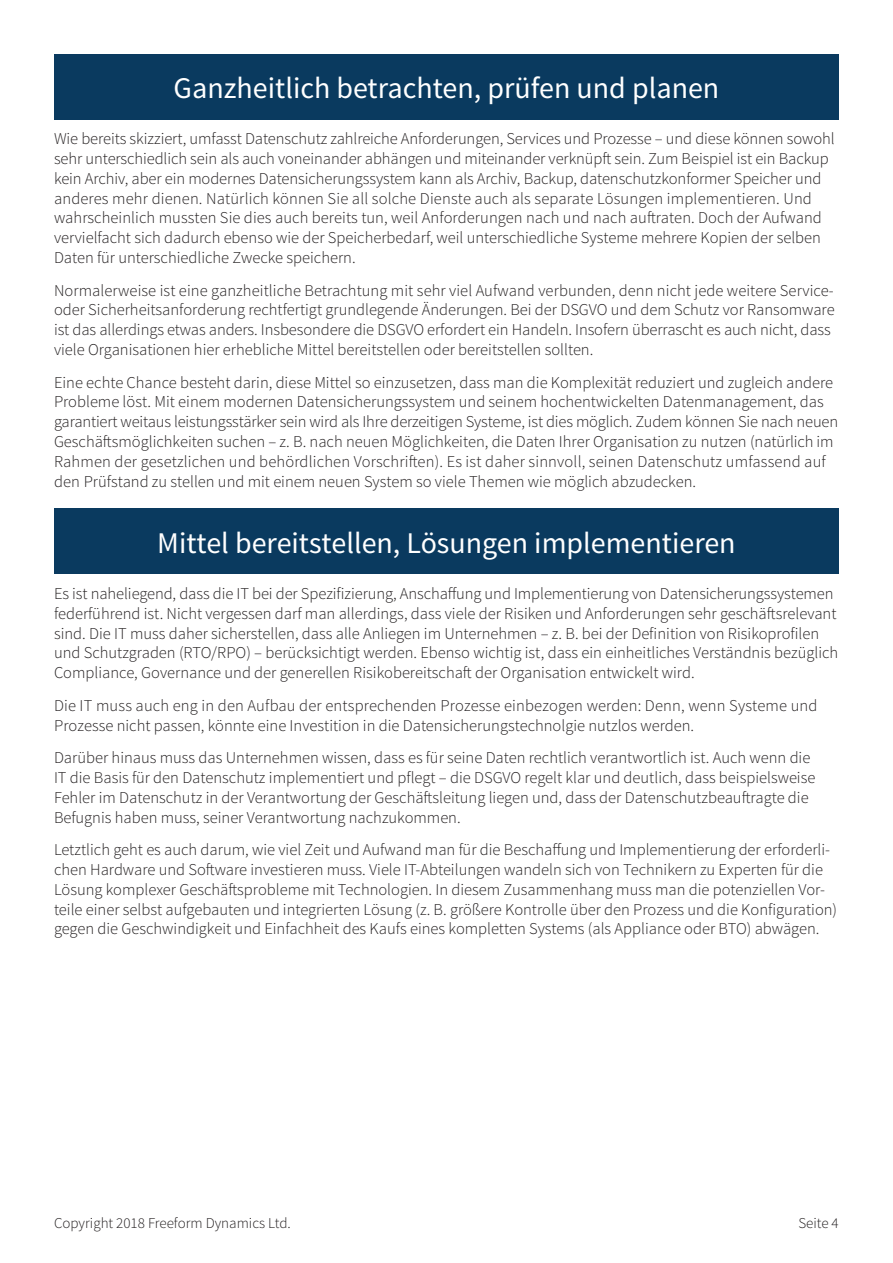
<style>
.page{position:relative;width:893px;height:1263px;background:#fff}
.page>*{position:absolute;margin:0;border:0;box-sizing:border-box;transform-origin:0 0}
.t1{font:30px "Source Sans Pro";color:#fff}
.t2{font:300 16.5px/19.8px "Source Sans Pro";color:#231f20}
.t3{font:300 15px "Source Sans Pro";color:#231f20}
</style>
<div class="page">
<div style="left:54px;top:54px;width:785px;height:65px;background:#0a3a5f"></div>
<div style="left:54px;top:509px;width:785px;height:65px;background:#0a3a5f"></div>
<h1 class="t1" style="left:174px;top:69px;width:547px">Ganzheitlich betrachten, prüfen und planen</h1>
<p class="t2" style="left:54px;top:129px;width:782px">Wie bereits skizziert, umfasst Datenschutz zahlreiche Anforderungen, Services und Prozesse – und diese können sowohl sehr unterschiedlich sein als auch voneinander abhängen und miteinander verknüpft sein. Zum Beispiel ist ein Backup kein Archiv, aber ein modernes Datensicherungssystem kann als Archiv, Backup, datenschutzkonformer Speicher und anderes mehr dienen. Natürlich können Sie all solche Dienste auch als separate Lösungen implementieren. Und wahrscheinlich mussten Sie dies auch bereits tun, weil Anforderungen nach und nach auftraten. Doch der Aufwand vervielfacht sich dadurch ebenso wie der Speicherbedarf, weil unterschiedliche Systeme mehrere Kopien der selben Daten für unterschiedliche Zwecke speichern.</p>
<p class="t2" style="left:54px;top:280px;width:782px">Normalerweise ist eine ganzheitliche Betrachtung mit sehr viel Aufwand verbunden, denn nicht jede weitere Service&shy;oder Sicherheitsanforderung rechtfertigt grundlegende Änderungen. Bei der DSGVO und dem Schutz vor Ransomware ist das allerdings etwas anders. Insbesondere die DSGVO erfordert ein Handeln. Insofern überrascht es auch nicht, dass viele Organisationen hier erhebliche Mittel bereitstellen oder bereitstellen sollten.</p>
<p class="t2" style="left:54px;top:372px;width:786px">Eine echte Chance besteht darin, diese Mittel so einzusetzen, dass man die Komplexität reduziert und zugleich andere Probleme löst. Mit einem modernen Datensicherungssystem und seinem hochentwickelten Datenmanagement, das garantiert weitaus leistungsstärker sein wird als Ihre derzeitigen Systeme, ist dies möglich. Zudem können Sie nach neuen Geschäftsmöglichkeiten suchen – z. B. nach neuen Möglichkeiten, die Daten Ihrer Organisation zu nutzen (natürlich im Rahmen der gesetzlichen und behördlichen Vorschriften). Es ist daher sinnvoll, seinen Datenschutz umfassend auf den Prüfstand zu stellen und mit einem neuen System so viele Themen wie möglich abzudecken.</p>
<h1 class="t1" style="left:157px;top:524px;width:580px">Mittel bereitstellen, Lösungen implementieren</h1>
<p class="t2" style="left:54px;top:584px;width:786px">Es ist naheliegend, dass die IT bei der Spezifizierung, Anschaffung und Implementierung von Datensicherungssystemen federführend ist. Nicht vergessen darf man allerdings, dass viele der Risiken und Anforderungen sehr geschäftsrelevant sind. Die IT muss daher sicherstellen, dass alle Anliegen im Unternehmen – z. B. bei der Definition von Risikoprofilen und Schutzgraden (RTO/RPO) – berücksichtigt werden. Ebenso wichtig ist, dass ein einheitliches Verständnis bezüglich Compliance, Governance und der generellen Risikobereitschaft der Organisation entwickelt wird.</p>
<p class="t2" style="left:54px;top:695px;width:765px">Die IT muss auch eng in den Aufbau der entsprechenden Prozesse einbezogen werden: Denn, wenn Systeme und<br>Prozesse nicht passen, könnte eine Investition in die Datensicherungstechnolgie nutzlos werden.</p>
<p class="t2" style="left:54px;top:748px;width:763px">Darüber hinaus muss das Unternehmen wissen, dass es für seine Daten rechtlich verantwortlich ist. Auch wenn die IT die Basis für den Datenschutz implementiert und pflegt – die DSGVO regelt klar und deutlich, dass beispielsweise Fehler im Datenschutz in der Verantwortung der Geschäftsleitung liegen und, dass der Datenschutzbeauftragte die Befugnis haben muss, seiner Verantwortung nachzukommen.</p>
<p class="t2" style="left:54px;top:840px;width:785px">Letztlich geht es auch darum, wie viel Zeit und Aufwand man für die Beschaffung und Implementierung der erforderli&shy;chen Hardware und Software investieren muss. Viele IT-Abteilungen wandeln sich von Technikern zu Experten für die Lösung komplexer Geschäftsprobleme mit Technologien. In diesem Zusammenhang muss man die potenziellen Vor&shy;teile einer selbst aufgebauten und integrierten Lösung (z. B. größere Kontrolle über den Prozess und die Konfiguration) gegen die Geschwindigkeit und Einfachheit des Kaufs eines kompletten Systems (als Appliance oder BTO) abwägen.</p>
<p class="t3" style="left:54px;top:1213px;width:238px">Copyright 2018 Freeform Dynamics Ltd.</p>
<p class="t3" style="left:798px;top:1213px;width:42px">Seite 4</p>
</div>
